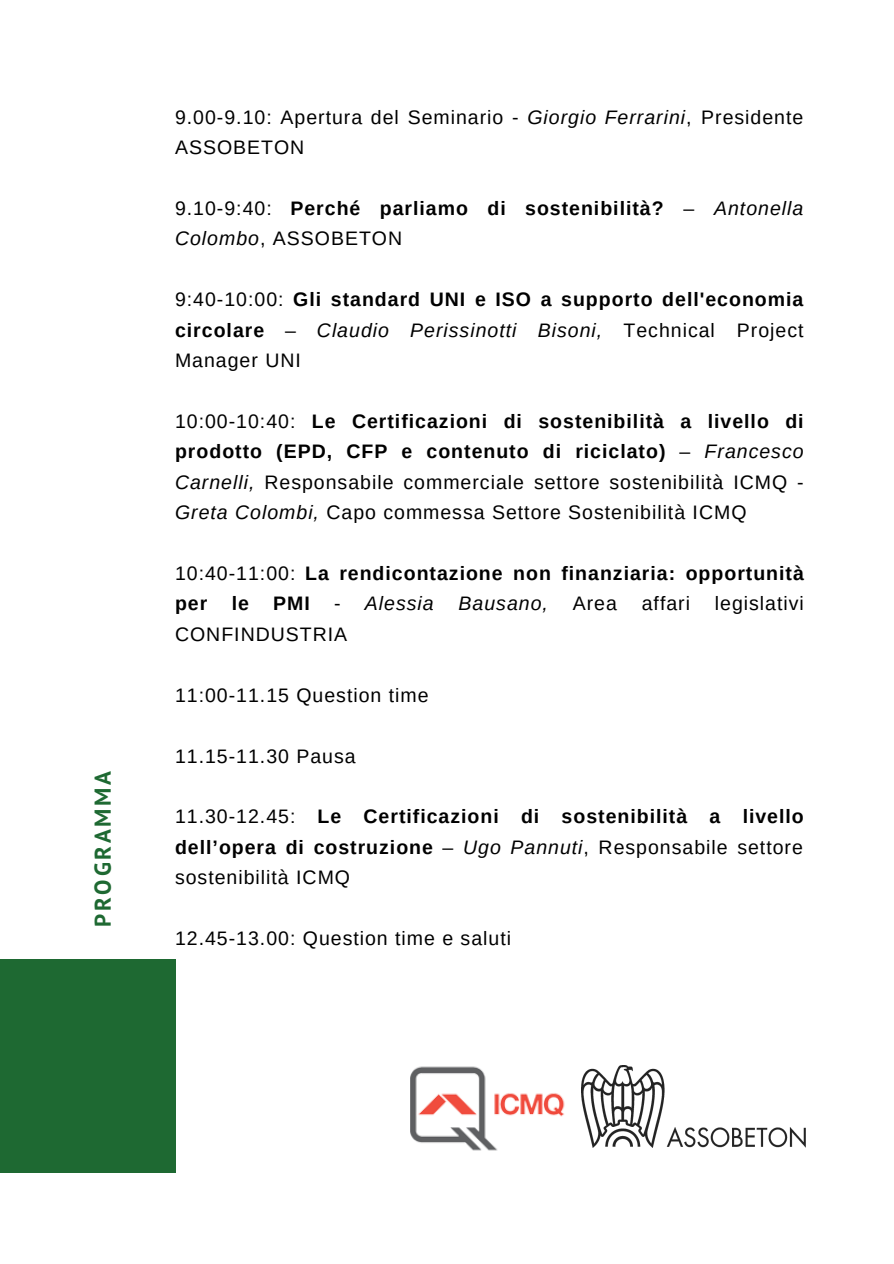
<style>
.page{position:relative;width:894px;height:1264px;background:#fff}
.page>*{position:absolute;margin:0;border:0;box-sizing:border-box;transform-origin:0 0}
.t1{font:700 22.8px "PT Sans";letter-spacing:.12em;color:#1e6932}
.t2{font:19.5px/30.5px "Arimo";letter-spacing:.05em;color:#000}
.t3{font:700 19.5px/30.5px "Arimo";letter-spacing:.05em;color:#000}
.t4{font:italic 19.5px "Arimo";letter-spacing:.05em;color:#000}
.s1{font-style:italic}
.s2{font-weight:400}
.s3{font-weight:400;font-style:italic}
.s4{font-weight:700}
</style>
<div class="page">
<div style="left:0;top:959px;width:175px;height:212px;background:#1e6932"></div>
<img style="left:581px;top:1065px;width:223px;height:82px">
<img style="left:411px;top:1066px;width:154px;height:85px">
<p class="t1" style="left:88px;top:926px;width:158px;rotate:-90deg">PROGRAMMA</p>
<p class="t2" style="left:175px;top:102px;width:629px">9.00-9.10: Apertura del Seminario - <span class="s1">Giorgio Ferrarini</span>, Presidente<br>ASSOBETON</p>
<p class="t3" style="left:175px;top:193px;width:629px"><span class="s2">9.10-9:40:</span> Perché parliamo di sostenibilità? <span class="s2">–</span> <span class="s3">Antonella<br>Colombo</span><span class="s2">, ASSOBETON</span></p>
<p class="t3" style="left:175px;top:284px;width:629px;text-align:justify"><span class="s2">9:40-10:00:</span> Gli standard UNI e ISO a supporto dell'economia circolare <span class="s2">–</span> <span class="s3">Claudio Perissinotti Bisoni,</span> <span class="s2">Technical Project Manager UNI</span></p>
<p class="t2" style="left:175px;top:406px;width:630px;text-align:justify">10:00-10:40: <span class="s4">Le Certificazioni di sostenibilità a livello di prodotto (EPD, CFP e contenuto di riciclato)</span> – <span class="s1">Francesco Carnelli,</span> Responsabile commerciale settore sostenibilità ICMQ - <span class="s1">Greta Colombi,</span> Capo commessa Settore Sostenibilità ICMQ</p>
<p class="t3" style="left:175px;top:558px;width:630px"><span class="s2">10:40-11:00:</span> La rendicontazione non finanziaria: opportunità per le PMI <span class="s2">-</span> <span class="s3">Alessia</span></p>
<p class="t4" style="left:458px;top:593px;width:91px">Bausano,</p>
<p class="t2" style="left:572px;top:588px;width:46px">Area</p>
<p class="t2" style="left:641px;top:588px;width:50px">affari</p>
<p class="t2" style="left:714px;top:588px;width:90px">legislativi</p>
<p class="t2" style="left:175px;top:619px;width:174px">CONFINDUSTRIA</p>
<p class="t2" style="left:175px;top:679px;width:255px">11:00-11.15 Question time</p>
<p class="t2" style="left:175px;top:740px;width:182px">11.15-11.30 Pausa</p>
<p class="t3" style="left:175px;top:801px;width:630px;text-align:justify"><span class="s2">11.30-12.45:</span> Le Certificazioni di sostenibilità a livello dell’opera di costruzione <span class="s2">–</span> <span class="s3">Ugo Pannuti</span><span class="s2">, Responsabile settore sostenibilità ICMQ</span></p>
<p class="t2" style="left:175px;top:923px;width:337px">12.45-13.00: Question time e saluti</p>
</div>
